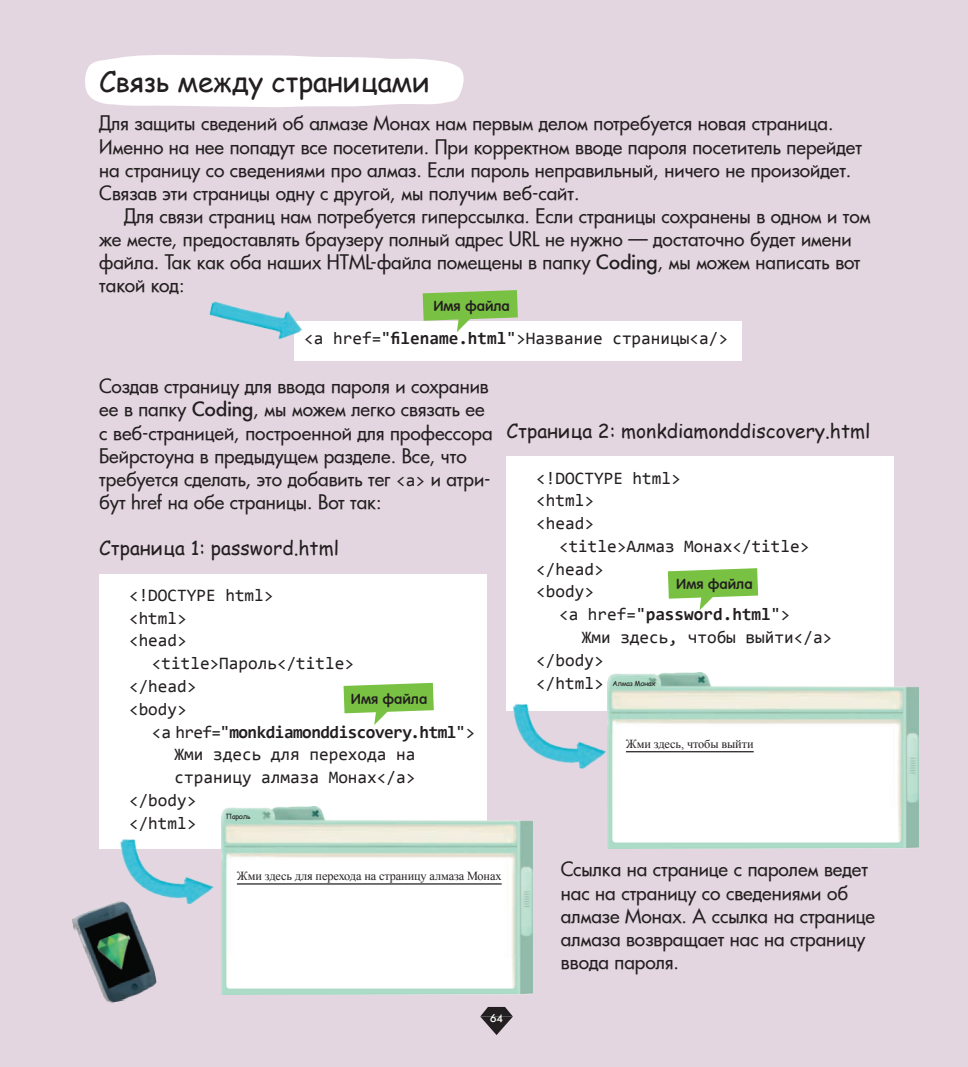
<style>
.page{position:relative;width:968px;height:1067px;background:#fff}
.page>*{position:absolute;margin:0;border:0;box-sizing:border-box;transform-origin:0 0}
.Subtitle_Bokka_Black{font:28px "Comic Sans MS";letter-spacing:-.01em;color:#231f20}
.Body_Futura_Book_11{font:19.25px/23.1px "A Futurica";color:#231f20}
.Body_Futura_Book_11-2{font:19.25px "Comic Sans MS";color:#231f20}
.Coding_Consolas_10{font:17.5px/22.8px "Consolas";color:#231f20}
.Exp_Aside_Futura_bol{font:14px "A Futura Round Demi";color:#231f20}
.Screengrab_text_7_65{font:12.25px "Times New Roman";letter-spacing:-.01em;color:#231f20}
.t1{font:500 10.5px "A Futurica";color:#fff}
.t2{font:7px "Comic Sans MS";letter-spacing:-.035em;color:#231f20}
.s1{font-weight:500}
.s2{font-weight:700}
.s3{font-family:"Consolas";font-size:17.5px}
</style>
<div class="page">
<div style="left:0;top:0;width:967px;height:1067px;background:#e4d6e1"></div>
<div style="left:99px;top:574px;width:387px;height:274px;background:#fff"></div>
<div style="left:506px;top:456px;width:387px;height:255px;background:#fff"></div>
<div style="left:294px;top:321px;width:447px;height:40px;background:#fff"></div>
<img style="left:221px;top:957px;width:311px;height:37px">
<img style="left:607px;top:806px;width:311px;height:42px">
<img style="left:607px;top:672px;width:311px;height:134px">
<img style="left:221px;top:806px;width:311px;height:151px">
<img style="left:72px;top:904px;width:85px;height:99px">
<img style="left:95px;top:929px;width:45px;height:45px">
<img style="left:209px;top:301px;width:94px;height:39px">
<svg style="left:422px;top:290px;width:96px;height:42px"></svg>
<svg style="left:667px;top:568px;width:91px;height:42px"></svg>
<svg style="left:343px;top:683px;width:91px;height:42px"></svg>
<svg style="left:85px;top:55px;width:379px;height:52px;background:#fcfbfc"></svg>
<svg style="left:480px;top:1007px;width:33px;height:28px"></svg>
<hr style="left:237px;top:883px;width:264px;height:1px;background:#231f20">
<hr style="left:626px;top:751px;width:127px;height:1px;background:#231f20">
<img style="left:513px;top:698px;width:101px;height:74px">
<img style="left:111px;top:833px;width:111px;height:74px">
<p class="Subtitle_Bokka_Black" style="left:99px;top:62px;width:332px">Связь между страницами</p>
<p class="Body_Futura_Book_11" style="left:99px;top:112px;width:764px">Для защиты сведений об алмазе Монах нам первым делом потребуется новая страница.<br>Именно на нее попадут все посетители. При корректном вводе пароля посетитель перейдет на страницу со сведениями про алмаз. Если пароль неправильный, ничего не произойдет.<br>Связав эти страницы одну с другой, мы получим веб-сайт.</p>
<p class="Body_Futura_Book_11" style="left:99px;top:204px;width:772px;text-indent:25px">Для связи страниц нам потребуется гиперссылка. Если страницы сохранены в одном и том же месте, предоставлять браузеру полный адрес URL не нужно — достаточно будет имени файла. Так как оба наших HTML-файла помещены в папку <span class="s1">Coding</span>, мы можем написать вот такой код:</p>
<p class="Coding_Consolas_10" style="left:304px;top:327px;width:425px">&lt;a href="<span class="s2">filename.html</span>"&gt;Название страницы&lt;a/&gt;</p>
<p class="Body_Futura_Book_11" style="left:99px;top:375px;width:395px">Создав страницу для ввода пароля и сохранив ее в папку <span class="s1">Coding</span>, мы можем легко связать ее с веб-страницей, построенной для профессора Бейрстоуна в предыдущем разделе. Все, что требуется сделать, это добавить тег <span class="s3">&lt;a&gt;</span> и атри&shy;бут href на обе страницы. Вот так:</p>
<p class="Body_Futura_Book_11-2" style="left:99px;top:534px;width:241px">Страница 1: password.html</p>
<p class="Coding_Consolas_10" style="left:129px;top:583px;width:146px">&lt;!DOCTYPE html&gt;</p>
<p class="Coding_Consolas_10" style="left:129px;top:606px;width:59px">&lt;html&gt;</p>
<p class="Coding_Consolas_10" style="left:129px;top:629px;width:59px">&lt;head&gt;</p>
<p class="Coding_Consolas_10" style="left:152px;top:651px;width:204px">&lt;title&gt;Пароль&lt;/title&gt;</p>
<p class="Coding_Consolas_10" style="left:129px;top:674px;width:69px">&lt;/head&gt;</p>
<p class="Coding_Consolas_10" style="left:129px;top:697px;width:59px">&lt;body&gt;</p>
<p class="Coding_Consolas_10" style="left:175px;top:720px;width:302px;text-indent:-23px">&lt;a href="<span class="s2">monkdiamonddiscovery.html</span>"&gt;<br>Жми здесь для перехода на страницу алмаза Монах&lt;/a&gt;</p>
<p class="Coding_Consolas_10" style="left:129px;top:788px;width:69px">&lt;/body&gt;</p>
<p class="Coding_Consolas_10" style="left:129px;top:811px;width:69px">&lt;/html&gt;</p>
<p class="Body_Futura_Book_11" style="left:561px;top:858px;width:316px">Ссылка на странице с паролем ведет нас на страницу со сведениями об алмазе Монах. А ссылка на странице алмаза возвращает нас на страницу ввода пароля.</p>
<p class="Exp_Aside_Futura_bol" style="left:433px;top:298px;width:78px">Имя файла</p>
<p class="Body_Futura_Book_11-2" style="left:506px;top:416px;width:365px">Страница 2: monkdiamonddiscovery.html</p>
<p class="Coding_Consolas_10" style="left:536px;top:466px;width:146px">&lt;!DOCTYPE html&gt;</p>
<p class="Coding_Consolas_10" style="left:536px;top:489px;width:59px">&lt;html&gt;</p>
<p class="Coding_Consolas_10" style="left:536px;top:511px;width:59px">&lt;head&gt;</p>
<p class="Coding_Consolas_10" style="left:559px;top:534px;width:252px">&lt;title&gt;Алмаз Монах&lt;/title&gt;</p>
<p class="Coding_Consolas_10" style="left:536px;top:557px;width:69px">&lt;/head&gt;</p>
<p class="Coding_Consolas_10" style="left:536px;top:580px;width:59px">&lt;body&gt;</p>
<p class="Coding_Consolas_10" style="left:581px;top:602px;width:252px;text-indent:-23px">&lt;a href="<span class="s2">password.html</span>"&gt;<br>Жми здесь, чтобы выйти&lt;/a&gt;</p>
<p class="Coding_Consolas_10" style="left:536px;top:648px;width:69px">&lt;/body&gt;</p>
<p class="Coding_Consolas_10" style="left:536px;top:671px;width:69px">&lt;/html&gt;</p>
<p class="Exp_Aside_Futura_bol" style="left:676px;top:576px;width:78px">Имя файла</p>
<p class="t2" style="left:612px;top:677px;width:45px">Алмаз Монах</p>
<p class="Exp_Aside_Futura_bol" style="left:351px;top:690px;width:78px">Имя файла</p>
<p class="Screengrab_text_7_65" style="left:626px;top:735px;width:129px">Жми здесь, чтобы выйти</p>
<p class="t2" style="left:226px;top:811px;width:26px">Пароль</p>
<p class="Screengrab_text_7_65" style="left:237px;top:868px;width:266px">Жми здесь для перехода на страницу алмаза Монах</p>
<p class="t1" style="left:490px;top:1011px;width:14px">64</p>
</div>
